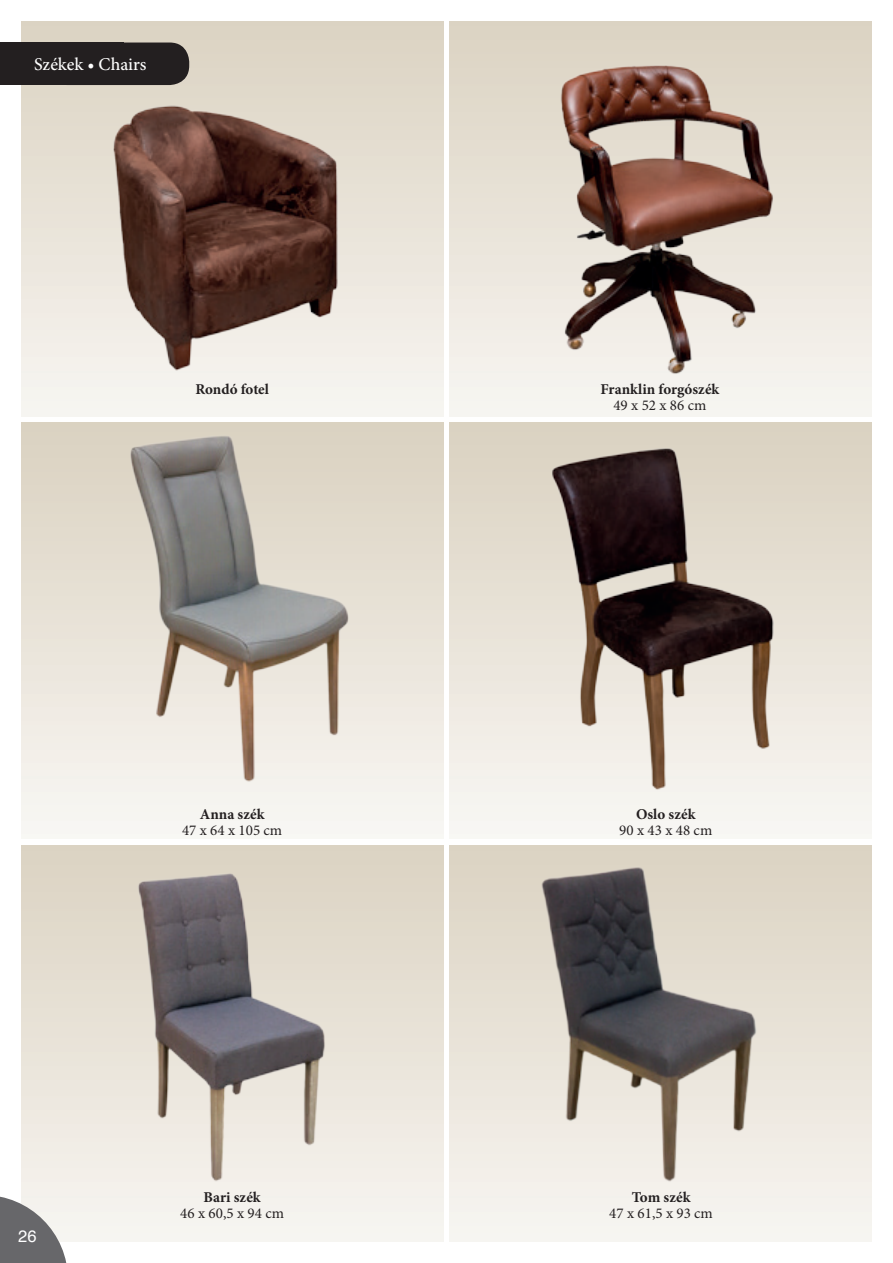
<style>
.page{position:relative;width:893px;height:1263px;background:#fff}
.page>*{position:absolute;margin:0;border:0;box-sizing:border-box;transform-origin:0 0}
.t1{font:500 18px "Minion Pro";color:#fff}
.t2{font:16.5px "Helvetica";color:#fff}
.t3{font:700 15px "Minion Pro";color:#231f20}
.t4{font:15px "Minion Pro";color:#231f20}
</style>
<div class="page">
<div style="left:21px;top:845px;width:422px;height:397px;background:linear-gradient(to bottom,#dbd2c1,#f7f5f1)"></div>
<div style="left:21px;top:422px;width:422px;height:417px;background:linear-gradient(to bottom,#dad1bf,#f8f7f3)"></div>
<div style="left:450px;top:845px;width:422px;height:397px;background:linear-gradient(to bottom,#dbd2c1,#f7f5f1)"></div>
<div style="left:450px;top:422px;width:422px;height:417px;background:linear-gradient(to bottom,#dad1bf,#f8f7f3)"></div>
<div style="left:21px;top:21px;width:422px;height:396px;background:linear-gradient(to bottom,#dbd2c1,#f7f5f1)"></div>
<div style="left:450px;top:21px;width:422px;height:396px;background:linear-gradient(to bottom,#dbd2c1,#f7f5f1)"></div>
<img style="left:96px;top:382px;width:284px;height:426px">
<img style="left:110px;top:845px;width:243px;height:359px">
<img style="left:514px;top:829px;width:266px;height:387px">
<img style="left:519px;top:387px;width:293px;height:440px">
<img style="left:98px;top:21px;width:261px;height:386px">
<div style="left:48px;top:43px;width:141px;height:42px;background:#231f20;border-radius:20px"></div>
<div style="left:0;top:43px;width:124px;height:42px;background:#231f20"></div>
<svg style="left:0;top:1195px;width:68px;height:68px;background:#969596"></svg>
<img style="left:543px;top:43px;width:243px;height:345px">
<p class="t1" style="left:34px;top:52px;width:114px">Székek • Chairs</p>
<p class="t3" style="left:195px;top:378px;width:75px">Rondó fotel</p>
<p class="t2" style="left:18px;top:1223px;width:20px">26</p>
<p class="t3" style="left:200px;top:803px;width:66px">Anna szék</p>
<p class="t4" style="left:182px;top:820px;width:102px">47 x 64 x 105 cm</p>
<p class="t3" style="left:204px;top:1186px;width:58px">Bari szék</p>
<p class="t4" style="left:180px;top:1203px;width:105px">46 x 60,5 x 94 cm</p>
<p class="t3" style="left:601px;top:378px;width:120px">Franklin forgószék</p>
<p class="t4" style="left:613px;top:395px;width:95px">49 x 52 x 86 cm</p>
<p class="t3" style="left:636px;top:803px;width:61px">Oslo szék</p>
<p class="t4" style="left:619px;top:820px;width:95px">90 x 43 x 48 cm</p>
<p class="t3" style="left:632px;top:1186px;width:60px">Tom szék</p>
<p class="t4" style="left:609px;top:1203px;width:105px">47 x 61,5 x 93 cm</p>
</div>
